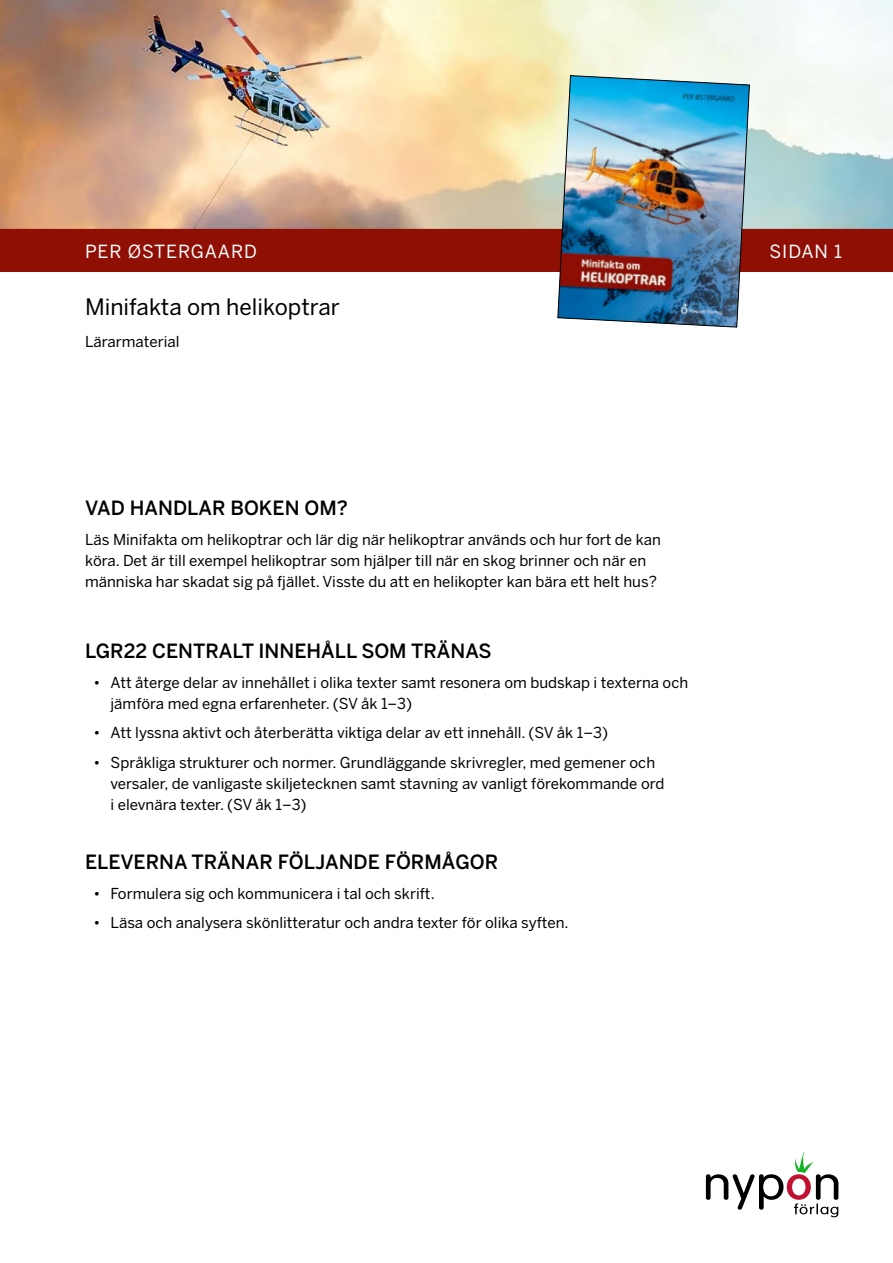
<style>
.page{position:relative;width:893px;height:1263px;background:#fff}
.page>*{position:absolute;margin:0;border:0;box-sizing:border-box;transform-origin:0 0}
.t1{font:22.5px "Benton Sans";color:#000}
.t2{font:500 19.5px "Benton Sans";color:#000}
.t3{font:18px "Benton Sans";letter-spacing:.05em;color:#fff}
.t4{font:15px/21px "Benton Sans";color:#000}
</style>
<div class="page">
<img style="left:0;top:0;width:893px;height:230px">
<svg style="left:706px;top:1152px;width:132px;height:65px"></svg>
<div style="left:0;top:230px;width:893px;height:42px;background:#900f05"></div>
<img style="left:557px;top:75px;width:193px;height:253px">
<p class="t3" style="left:85px;top:241px;width:173px">PER ØSTERGAARD</p>
<p class="t3" style="left:769px;top:241px;width:74px">SIDAN 1</p>
<h1 class="t1" style="left:85px;top:294px;width:256px">Minifakta om helikoptrar</h1>
<p class="t4" style="left:85px;top:331px;width:96px">Lärarmaterial</p>
<h2 class="t2" style="left:85px;top:497px;width:264px">VAD HANDLAR BOKEN OM?</h2>
<p class="t4" style="left:85px;top:529px;width:577px">Läs Minifakta om helikoptrar och lär dig när helikoptrar används och hur fort de kan köra. Det är till exempel helikoptrar som hjälper till när en skog brinner och när en människa har skadat sig på fjället. Visste du att en helikopter kan bära ett helt hus?</p>
<h2 class="t2" style="left:85px;top:640px;width:408px">LGR22 CENTRALT INNEHÅLL SOM TRÄNAS</h2>
<p class="t4" style="left:111px;top:672px;width:579px;text-indent:-17px">• Att återge delar av innehållet i olika texter samt resonera om budskap i texterna och jämföra med egna erfarenheter. (SV åk 1–3)</p>
<p class="t4" style="left:94px;top:723px;width:516px">• Att lyssna aktivt och återberätta viktiga delar av ett innehåll. (SV åk 1–3)</p>
<p class="t4" style="left:111px;top:752px;width:555px;text-indent:-17px">• Språkliga strukturer och normer. Grundläggande skrivregler, med gemener och versaler, de vanligaste skiljetecknen samt stavning av vanligt förekommande ord i elevnära texter. (SV åk 1–3)</p>
<h2 class="t2" style="left:85px;top:851px;width:415px">ELEVERNA TRÄNAR FÖLJANDE FÖRMÅGOR</h2>
<p class="t4" style="left:94px;top:883px;width:343px">• Formulera sig och kommunicera i tal och skrift.</p>
<p class="t4" style="left:94px;top:912px;width:476px">• Läsa och analysera skönlitteratur och andra texter för olika syften.</p>
</div>
